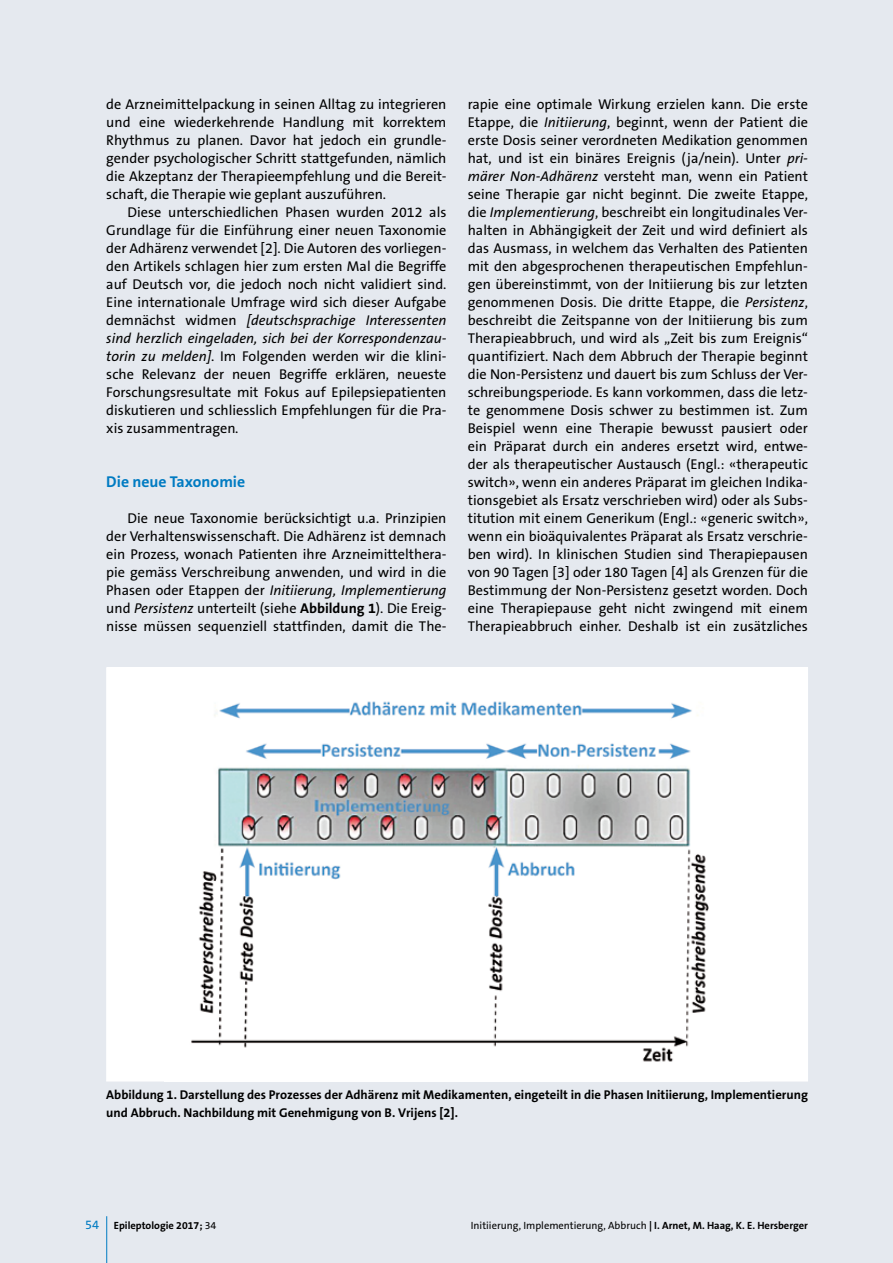
<style>
.page{position:relative;width:893px;height:1263px;background:#e5e9ef}
.page>*{position:absolute;margin:0;border:0;box-sizing:border-box;transform-origin:0 0}
.t1{font:700 15.75px "The Sans B W7";color:#007bc2}
.t2{font:14.25px/18px "The Sans B W5 Plain";color:#000;text-align:justify}
.t3{font:700 12.75px/18px "The Sans B W7";color:#000}
.t4{font:10.5px "The Sans B W5 Plain";color:#000}
.t5{font:700 10.5px "The Sans B W7";color:#000}
.s1{font-style:italic}
.s2{font-family:"The Sans B W7";font-weight:700}
.s3{font-family:"The Sans B W5 Plain";font-weight:400;font-size:12.75px;color:#007bc2}
.s4{font-family:"The Sans B W5 Plain";font-weight:400}
</style>
<div class="page">
<hr style="left:106px;top:1216px;width:1px;height:47px;background:#007bc2">
<div style="left:107px;top:668px;width:700px;height:413px;background:#fff"></div>
<img style="left:191px;top:701px;width:518px;height:361px">
<p class="t2" style="left:106px;top:96px;width:342px">de Arzneimittelpackung in seinen Alltag zu integrieren und eine wiederkehrende Handlung mit korrektem Rhythmus zu planen. Davor hat jedoch ein grundle&shy;gender psychologischer Schritt stattgefunden, nämlich die Akzeptanz der Therapieempfehlung und die Bereit&shy;schaft, die Therapie wie geplant auszuführen.</p>
<p class="t2" style="left:106px;top:204px;width:342px;text-indent:21px">Diese unterschiedlichen Phasen wurden 2012 als Grundlage für die Einführung einer neuen Taxonomie der Adhärenz verwendet [2]. Die Autoren des vorliegen&shy;den Artikels schlagen hier zum ersten Mal die Begriffe auf Deutsch vor, die jedoch noch nicht validiert sind.<br>Eine internationale Umfrage wird sich dieser Aufgabe demnächst widmen <span class="s1">[deutschsprachige Interessenten sind herzlich eingeladen, sich bei der Korrespondenzau&shy;torin zu melden]</span>. Im Folgenden werden wir die klini&shy;sche Relevanz der neuen Begriffe erklären, neueste Forschungsresultate mit Fokus auf Epilepsiepatienten diskutieren und schliesslich Empfehlungen für die Pra&shy;xis zusammentragen.</p>
<p class="t1" style="left:106px;top:472px;width:140px">Die neue Taxonomie</p>
<p class="t2" style="left:106px;top:510px;width:342px;text-indent:21px">Die neue Taxonomie berücksichtigt u.a. Prinzipien der Verhaltenswissenschaft. Die Adhärenz ist demnach ein Prozess, wonach Patienten ihre Arzneimittelthera&shy;pie gemäss Verschreibung anwenden, und wird in die Phasen oder Etappen der <span class="s1">Initiierung, Implementierung </span>und <span class="s1">Persistenz</span> unterteilt (siehe <span class="s2">Abbildung 1</span>). Die Ereig&shy;nisse müssen sequenziell stattfinden, damit die The-</p>
<p class="t2" style="left:468px;top:96px;width:342px">rapie eine optimale Wirkung erzielen kann. Die erste Etappe, die <span class="s1">Initiierung</span>, beginnt, wenn der Patient die erste Dosis seiner verordneten Medikation genommen hat, und ist ein binäres Ereignis (ja/nein). Unter <span class="s1">pri&shy;märer Non-Adhärenz</span> versteht man, wenn ein Patient seine Therapie gar nicht beginnt. Die zweite Etappe, die <span class="s1">Implementierung</span>, beschreibt ein longitudinales Ver&shy;halten in Abhängigkeit der Zeit und wird definiert als das Ausmass, in welchem das Verhalten des Patienten mit den abgesprochenen therapeutischen Empfehlun&shy;gen übereinstimmt, von der Initiierung bis zur letzten genommenen Dosis. Die dritte Etappe, die <span class="s1">Persistenz</span>, beschreibt die Zeitspanne von der Initiierung bis zum Therapieabbruch, und wird als „Zeit bis zum Ereignis“ quantifiziert. Nach dem Abbruch der Therapie beginnt die Non-Persistenz und dauert bis zum Schluss der Ver&shy;schreibungsperiode. Es kann vorkommen, dass die letz&shy;te genommene Dosis schwer zu bestimmen ist. Zum Beispiel wenn eine Therapie bewusst pausiert oder ein Präparat durch ein anderes ersetzt wird, entwe&shy;der als therapeutischer Austausch (Engl.: «therapeutic switch», wenn ein anderes Präparat im gleichen Indika&shy;tionsgebiet als Ersatz verschrieben wird) oder als Subs&shy;titution mit einem Generikum (Engl.: «generic switch», wenn ein bioäquivalentes Präparat als Ersatz verschrie&shy;ben wird). In klinischen Studien sind Therapiepausen von 90 Tagen [3] oder 180 Tagen [4] als Grenzen für die Bestimmung der Non-Persistenz gesetzt worden. Doch eine Therapiepause geht nicht zwingend mit einem Therapieabbruch einher. Deshalb ist ein zusätzliches</p>
<p class="t3" style="left:106px;top:1086px;width:703px">Abbildung 1. Darstellung des Prozesses der Adhärenz mit Medikamenten, eingeteilt in die Phasen Initiierung, Implementierung und Abbruch. Nachbildung mit Genehmigung von B. Vrijens [2].</p>
<p class="t5" style="left:85px;top:1218px;width:133px"><span class="s3">54</span> Epileptologie 2017; <span class="s4">34</span></p>
<p class="t4" style="left:471px;top:1218px;width:339px">Initiierung, Implementierung, Abbruch <span class="s2">| I. Arnet, M. Haag, K. E. Hersberger</span></p>
</div>
